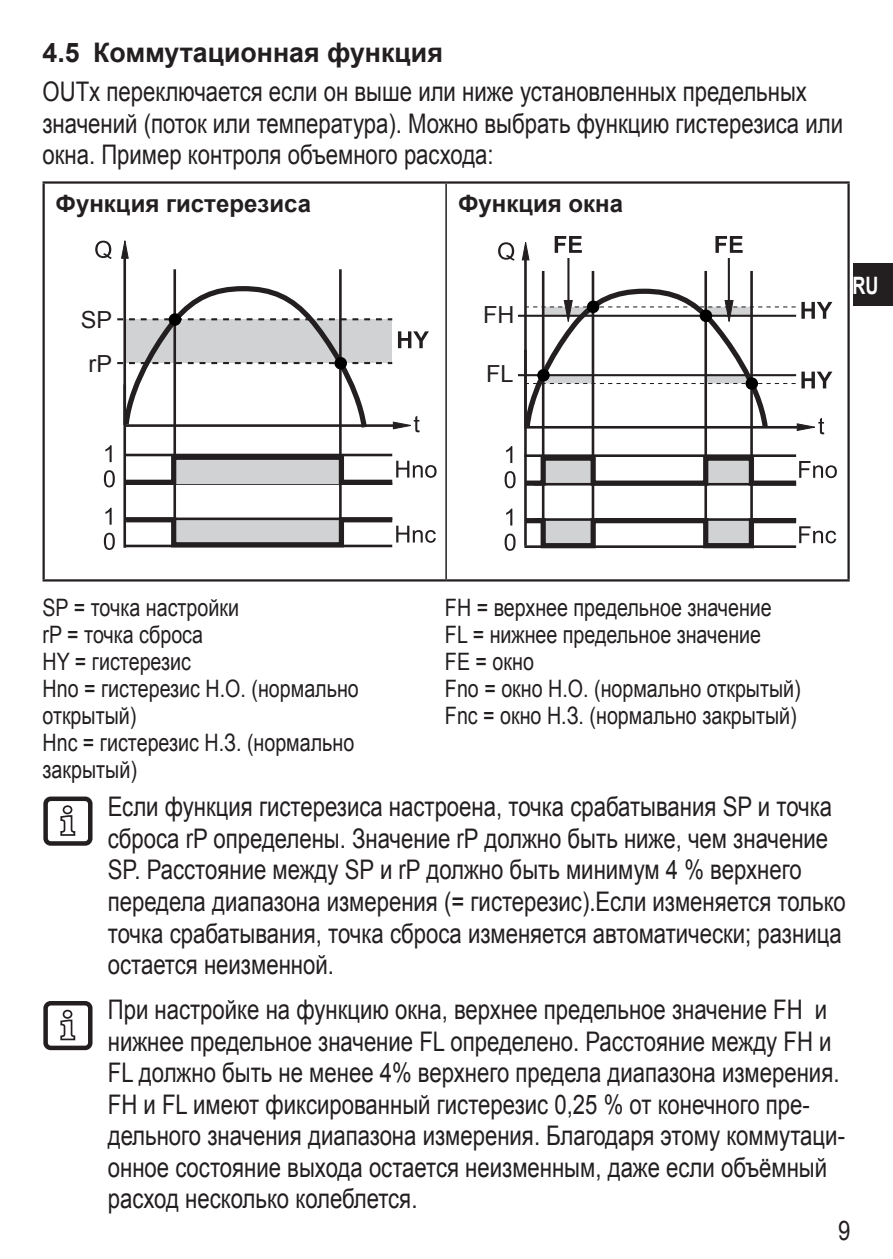
<style>
.page{position:relative;width:893px;height:1259px;background:#fff}
.page>*{position:absolute;margin:0;border:0;box-sizing:border-box;transform-origin:0 0}
.t1{font:27px/31.5px "Arial";color:#231f20;scale:.82 1}
.t2{font:700 27px "Arial";color:#231f20}
.t3{font:24px/27px "Arial";color:#231f20;scale:.82 1}
.t4{font:700 24px "Arial";color:#231f20}
.t5{font:700 24px "Arial";color:#fff;scale:.75 1}
.t6{font:23.55px/43.7px "Arial";color:#231f20;text-align:center}
</style>
<div class="page">
<div style="left:853px;top:264px;width:40px;height:42px;background:#231f20"></div>
<hr style="left:43px;top:181px;width:403px;height:3px;background:#231f20">
<hr style="left:43px;top:184px;width:2px;height:40px;background:#231f20">
<hr style="left:446px;top:181px;width:404px;height:3px;background:#231f20">
<hr style="left:847px;top:184px;width:3px;height:40px;background:#231f20">
<hr style="left:43px;top:224px;width:2px;height:355px;background:#231f20">
<hr style="left:847px;top:224px;width:3px;height:355px;background:#231f20">
<hr style="left:43px;top:579px;width:403px;height:2px;background:#231f20">
<hr style="left:446px;top:579px;width:404px;height:2px;background:#231f20">
<hr style="left:445px;top:184px;width:2px;height:40px;background:#231f20">
<hr style="left:445px;top:224px;width:2px;height:355px;background:#231f20">
<hr style="left:123px;top:257px;width:3px;height:168px;background:#231f20">
<svg style="left:121px;top:240px;width:8px;height:19px"></svg>
<svg style="left:95px;top:241px;width:17px;height:18px"></svg>
<svg style="left:105px;top:508px;width:7px;height:16px"></svg>
<svg style="left:104px;top:533px;width:11px;height:17px"></svg>
<hr style="left:123px;top:384px;width:3px;height:164px;background:#231f20">
<hr style="left:339px;top:269px;width:3px;height:276px;background:#231f20">
<hr style="left:173px;top:269px;width:3px;height:276px;background:#231f20">
<svg style="left:117px;top:283px;width:312px;height:150px"></svg>
<svg style="left:104px;top:445px;width:333px;height:42px"></svg>
<svg style="left:123px;top:514px;width:313px;height:34px"></svg>
<hr style="left:124px;top:517px;width:268px;height:3px;background:#231f20">
<div style="left:169px;top:313px;width:12px;height:13px;background:#000;border-radius:50%"></div>
<div style="left:334px;top:357px;width:13px;height:12px;background:#000;border-radius:50%"></div>
<hr style="left:524px;top:258px;width:3px;height:169px;background:#231f20">
<svg style="left:521px;top:242px;width:9px;height:19px"></svg>
<svg style="left:498px;top:242px;width:16px;height:19px"></svg>
<hr style="left:518px;top:315px;width:278px;height:2px;background:#231f20">
<hr style="left:518px;top:374px;width:278px;height:2px;background:#231f20">
<hr style="left:542px;top:271px;width:2px;height:274px;background:#231f20">
<hr style="left:592px;top:271px;width:2px;height:274px;background:#231f20">
<hr style="left:704px;top:271px;width:3px;height:274px;background:#231f20">
<hr style="left:750px;top:271px;width:3px;height:274px;background:#231f20">
<hr style="left:524px;top:350px;width:3px;height:195px;background:#231f20">
<hr style="left:567px;top:258px;width:2px;height:42px;background:#231f20">
<svg style="left:555px;top:236px;width:27px;height:17px"></svg>
<hr style="left:728px;top:258px;width:2px;height:42px;background:#231f20">
<svg style="left:715px;top:236px;width:28px;height:17px"></svg>
<svg style="left:505px;top:446px;width:332px;height:105px"></svg>
<hr style="left:524px;top:545px;width:272px;height:3px;background:#231f20">
<hr style="left:534px;top:518px;width:262px;height:3px;background:#231f20">
<hr style="left:534px;top:483px;width:262px;height:2px;background:#231f20">
<hr style="left:524px;top:454px;width:272px;height:3px;background:#231f20">
<svg style="left:521px;top:286px;width:311px;height:148px"></svg>
<div style="left:587px;top:300px;width:12px;height:13px;background:#000;border-radius:50%"></div>
<div style="left:43px;top:796px;width:50px;height:49px;border:4px solid #231f20;border-radius:5px"></div>
<svg style="left:60px;top:805px;width:16px;height:31px"></svg>
<div style="left:43px;top:1001px;width:50px;height:49px;border:4px solid #231f20;border-radius:5px"></div>
<svg style="left:60px;top:1009px;width:16px;height:32px"></svg>
<p class="t2" style="left:43px;top:35px;width:402px">4.5 Коммутационная функция</p>
<p class="t1" style="left:43px;top:76px;width:978px">OUTx переключается если он выше или ниже установленных предельных значений (поток или температура). Можно выбрать функцию гистерезиса или окна. Пример контроля объемного расхода:</p>
<p class="t4" style="left:56px;top:188px;width:257px">Функция гистерезиса</p>
<p class="t4" style="left:458px;top:188px;width:167px">Функция окна</p>
<p class="t6" style="left:81px;top:298px;width:33px">SP rP</p>
<p class="t6" style="left:483px;top:293px;width:33px">FH</p>
<p class="t6" style="left:486px;top:352px;width:29px">FL</p>
<p class="t5" style="left:853px;top:269px;width:36px">RU</p>
<p class="t3" style="left:43px;top:594px;width:387px">SP = точка настройки<br>rP = точка сброса<br>HY = гистерезис<br>Hno = гистерезис Н. О. (нормально открытый)<br>Hnc = гистерезис Н.З. (нормально закрытый)</p>
<p class="t3" style="left:445px;top:594px;width:435px">FH = верхнее предельное значение<br>FL = нижнее предельное значение<br>FE = окно<br>Fno = окно Н. О. (нормально открытый)<br>Fnc = окно Н.З. (нормально закрытый)</p>
<p class="t1" style="left:108px;top:791px;width:902px">Если функция гистерезиса настроена, точка срабатывания SP и точка сброса rP определены. Значение rP должно быть ниже, чем значение SP. Расстояние между SP и rP должно быть минимум 4 % верхнего передела диапазона измерения (= гистерезис). Если изменяется только точка срабатывания, точка сброса изменяется автоматически; разница остается неизменной.</p>
<p class="t1" style="left:108px;top:994px;width:900px">При настройке на функцию окна, верхнее предельное значение FH и нижнее предельное значение FL определено. Расстояние между FH и FL должно быть не менее 4% верхнего предела диапазона измерения.<br>FH и FL имеют фиксированный гистерезис 0,25 % от конечного пре&shy;дельного значения диапазона измерения. Благодаря этому коммутаци&shy;онное состояние выхода остается неизменным, даже если объёмный расход несколько колеблется.</p>
<p class="t1" style="left:838px;top:1215px;width:17px">9</p>
</div>
